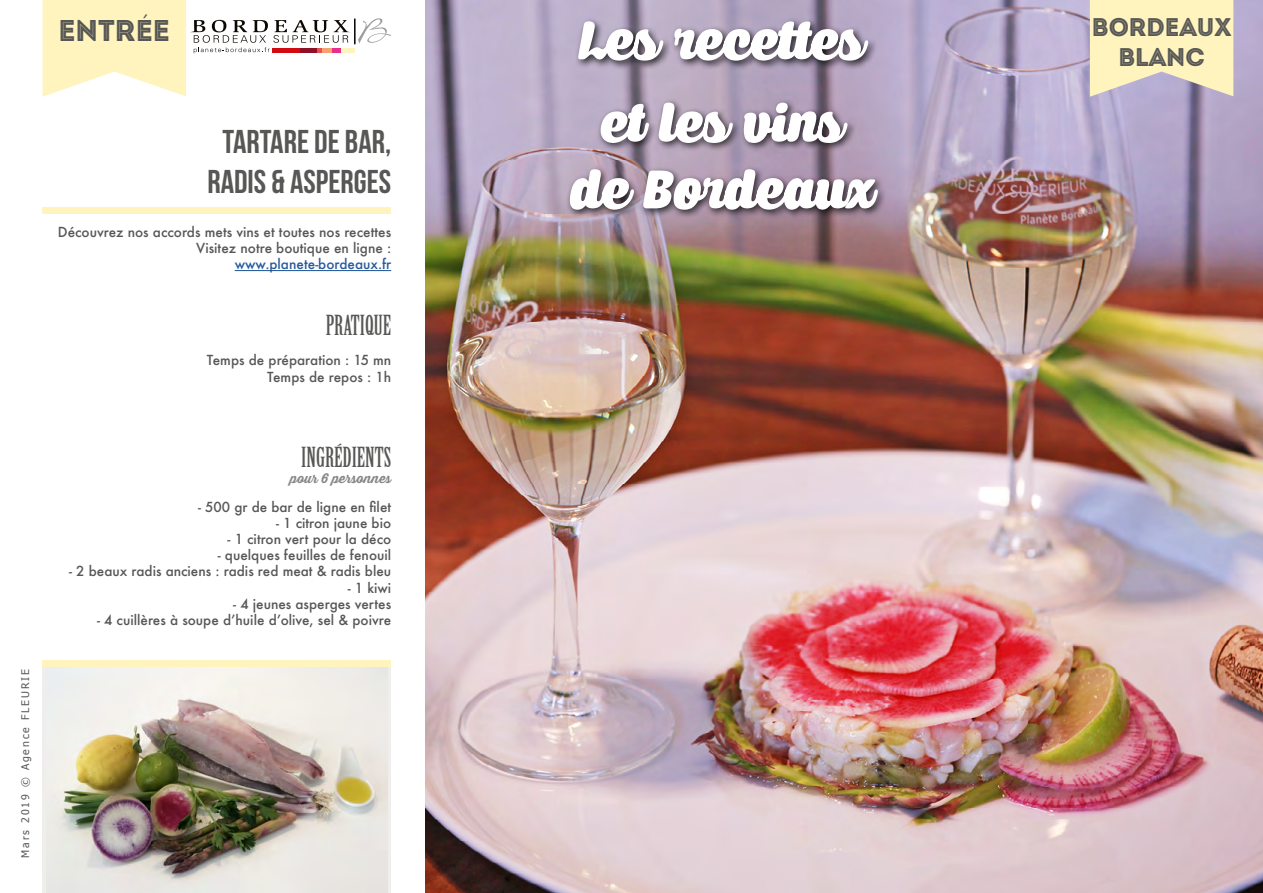
<style>
.page{position:relative;width:1263px;height:893px;background:#fff}
.page>*{position:absolute;margin:0;border:0;box-sizing:border-box;transform-origin:0 0}
.t1{font:700 33px/39.6px "Bebas Neue";color:#575756;text-align:center}
.t2{font:30px "Intro Black Inline";color:#575756}
.t3{font:27px "Birch Std";color:#575756}
.t4{font:25.5px/30.6px "Intro Black Inline";color:#575756;text-align:center}
.t5{font:500 13.5px/16.2px "Futura";color:#575756;text-align:right}
.t6{font:500 13.5px "Futura";color:#275b9b}
.t7{font:700 13.5px "Thirsty Script";color:#878787}
.t8{font:10.5px "Tahoma";letter-spacing:.18em;color:#575756}
</style>
<div class="page">
<img style="left:425px;top:0;width:838px;height:893px">
<svg style="left:1090px;top:0;width:143px;height:97px;background:#f4e9be"></svg>
<div style="left:566px;top:165px;width:321px;height:54px;background:#000;opacity:.75"></div>
<svg style="left:570px;top:169px;width:308px;height:41px"></svg>
<div style="left:596px;top:98px;width:261px;height:54px;background:#000;opacity:.75"></div>
<svg style="left:600px;top:103px;width:247px;height:40px"></svg>
<div style="left:574px;top:17px;width:304px;height:54px;background:#000;opacity:.75"></div>
<svg style="left:578px;top:21px;width:290px;height:40px"></svg>
<hr style="left:235px;top:270px;width:156px;height:1px;background:#275b9b">
<div style="left:43px;top:208px;width:348px;height:6px;background:#fff4bd"></div>
<img style="left:46px;top:666px;width:342px;height:227px">
<div style="left:43px;top:660px;width:348px;height:6px;background:#fff4bd"></div>
<div style="left:341px;top:48px;width:14px;height:5px;background:#fff4bd"></div>
<svg style="left:43px;top:0;width:307px;height:97px"></svg>
<hr style="left:354px;top:19px;width:2px;height:25px;background:#000">
<svg style="left:358px;top:18px;width:33px;height:26px"></svg>
<h2 class="t2" style="left:59px;top:11px;width:113px">ENTRÉE</h2>
<p class="t8" style="left:18px;top:858px;width:190px;rotate:-90deg">Mars 2019 © Agence FLEURIE</p>
<h1 class="t1" style="left:207px;top:121px;width:185px">TARTARE DE BAR,<br>RADIS &amp; ASPERGES</h1>
<p class="t5" style="left:58px;top:224px;width:335px">Découvrez nos accords mets vins et toutes nos recettes<br>Visitez notre boutique en ligne :</p>
<p class="t6" style="left:235px;top:255px;width:158px">www.planete-bordeaux.fr</p>
<h3 class="t3" style="left:326px;top:310px;width:67px">PRATIQUE</h3>
<p class="t5" style="left:207px;top:352px;width:186px">Temps de préparation : 15 mn<br>Temps de repos : 1h</p>
<h3 class="t3" style="left:301px;top:442px;width:91px">INGRÉDIENTS</h3>
<p class="t7" style="left:290px;top:468px;width:102px">pour 6 personnes</p>
<p class="t5" style="left:198px;top:498px;width:195px">- 500 gr de bar de ligne en filet</p>
<p class="t5" style="left:276px;top:514px;width:117px">- 1 citron jaune bio</p>
<p class="t5" style="left:228px;top:531px;width:165px">- 1 citron vert pour la déco</p>
<p class="t5" style="left:218px;top:547px;width:175px">- quelques feuilles de fenouil</p>
<p class="t5" style="left:69px;top:563px;width:324px">- 2 beaux radis anciens : radis red meat &amp; radis bleu</p>
<p class="t5" style="left:348px;top:579px;width:45px">- 1 kiwi</p>
<p class="t5" style="left:233px;top:595px;width:159px">- 4 jeunes asperges vertes</p>
<p class="t5" style="left:97px;top:612px;width:296px">- 4 cuillères à soupe d’huile d’olive, sel &amp; poivre</p>
<h3 class="t4" style="left:1092px;top:11px;width:141px">BORDEAUX<br>BLANC</h3>
</div>
